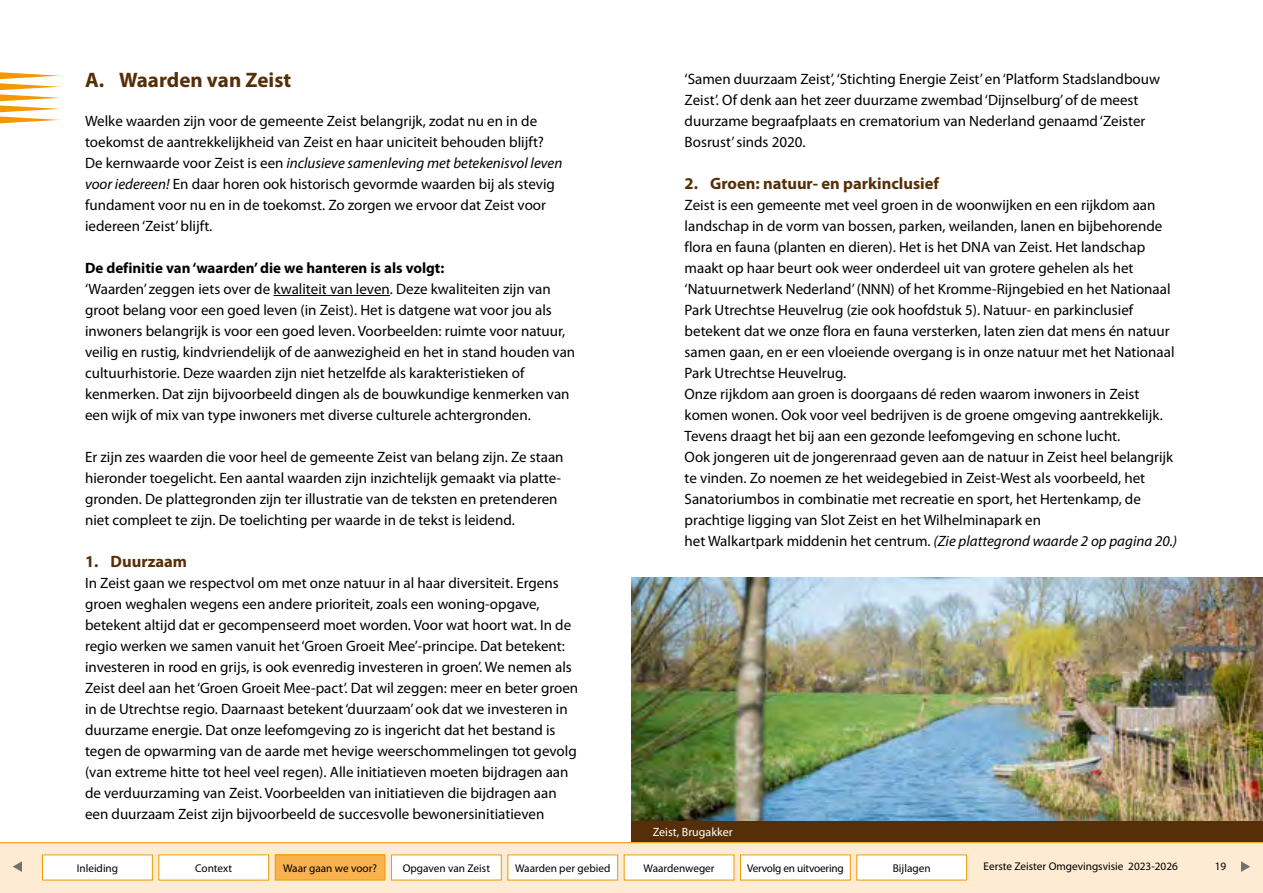
<style>
.page{position:relative;width:1263px;height:893px;background:#fff}
.page>*{position:absolute;margin:0;border:0;box-sizing:border-box;transform-origin:0 0}
.H2__Kop_2{font:700 21px "Myriad Pro";color:#562f08}
.P__Kop_3_zonder_blo{font:700 16.5px "Myriad Pro";color:#562f08}
.P__Platte_tekst{font:15px/21px "Myriad Pro";color:#000}
.P__Plat_Vet{font:700 15px "Myriad Pro";color:#000}
.P__Bijschrift_WIT{font:12px "Myriad Pro";color:#fff}
.t1{font:11.25px "Myriad Pro";color:#000}
.t2{font:11.25px "Myriad Pro";letter-spacing:-.02em;color:#000}
.s1{font-style:italic}
</style>
<div class="page">
<img style="left:631px;top:578px;width:632px;height:243px">
<div style="left:631px;top:821px;width:632px;height:21px;background:#562f08"></div>
<svg style="left:0;top:72px;width:60px;height:51px"></svg>
<hr style="left:273px;top:295px;width:117px;height:1px;background:#000">
<svg style="left:0;top:842px;width:1263px;height:51px;background:#fde6c7"></svg>
<div style="left:43px;top:855px;width:109px;height:25px;background:#fff"></div>
<div style="left:159px;top:855px;width:110px;height:25px;background:#fff"></div>
<div style="left:275px;top:855px;width:110px;height:25px;background:#f8b34f"></div>
<div style="left:275px;top:854px;width:110px;height:26px;border:1px solid #f39800"></div>
<div style="left:391px;top:855px;width:110px;height:25px;background:#fff"></div>
<div style="left:508px;top:855px;width:110px;height:25px;background:#fff"></div>
<div style="left:624px;top:855px;width:110px;height:25px;background:#fff"></div>
<div style="left:740px;top:855px;width:110px;height:25px;background:#fff"></div>
<div style="left:857px;top:855px;width:110px;height:25px;background:#fff"></div>
<svg style="left:13px;top:861px;width:9px;height:11px"></svg>
<svg style="left:1241px;top:861px;width:9px;height:11px"></svg>
<h2 class="H2__Kop_2" style="left:85px;top:68px;width:208px">A. Waarden van Zeist</h2>
<p class="P__Platte_tekst" style="left:85px;top:111px;width:479px">Welke waarden zijn voor de gemeente Zeist belangrijk, zodat nu en in de toekomst de aantrekkelijkheid van Zeist en haar uniciteit behouden blijft?<br>De kernwaarde voor Zeist is een <span class="s1">inclusieve samenleving met betekenisvol leven</span></p>
<p class="P__Platte_tekst" style="left:85px;top:174px;width:471px"><span class="s1">voor iedereen!</span> En daar horen ook historisch gevormde waarden bij als stevig fundament voor nu en in de toekomst. Zo zorgen we ervoor dat Zeist voor iedereen ‘Zeist’ blijft.</p>
<p class="P__Plat_Vet" style="left:85px;top:260px;width:361px">De definitie van ‘waarden’ die we hanteren is als volgt:</p>
<p class="P__Platte_tekst" style="left:85px;top:279px;width:492px">‘Waarden’ zeggen iets over de kwaliteit van leven. Deze kwaliteiten zijn van groot belang voor een goed leven (in Zeist). Het is datgene wat voor jou als inwoners belangrijk is voor een goed leven. Voorbeelden: ruimte voor natuur, veilig en rustig, kindvriendelijk of de aanwezigheid en het in stand houden van cultuurhistorie. Deze waarden zijn niet hetzelfde als karakteristieken of kenmerken. Dat zijn bijvoorbeeld dingen als de bouwkundige kenmerken van een wijk of mix van type inwoners met diverse culturele achtergronden.</p>
<p class="P__Platte_tekst" style="left:85px;top:447px;width:480px">Er zijn zes waarden die voor heel de gemeente Zeist van belang zijn. Ze staan hieronder toegelicht. Een aantal waarden zijn inzichtelijk gemaakt via platte&shy;gronden. De plattegronden zijn ter illustratie van de teksten en pretenderen niet compleet te zijn. De toelichting per waarde in de tekst is leidend.</p>
<p class="P__Kop_3_zonder_blo" style="left:85px;top:552px;width:104px">1. Duurzaam</p>
<p class="P__Platte_tekst" style="left:85px;top:573px;width:495px">In Zeist gaan we respectvol om met onze natuur in al haar diversiteit. Ergens groen weghalen wegens een andere prioriteit, zoals een woning-opgave, betekent altijd dat er gecompenseerd moet worden. Voor wat hoort wat. In de regio werken we samen vanuit het ‘Groen Groeit Mee’-principe. Dat betekent: investeren in rood en grijs, is ook evenredig investeren in groen’. We nemen als Zeist deel aan het ‘Groen Groeit Mee-pact’. Dat wil zeggen: meer en beter groen in de Utrechtse regio. Daarnaast betekent ‘duurzaam’ ook dat we investeren in duurzame energie. Dat onze leefomgeving zo is ingericht dat het bestand is tegen de opwarming van de aarde met hevige weerschommelingen tot gevolg (van extreme hitte tot heel veel regen). Alle initiatieven moeten bijdragen aan de verduurzaming van Zeist. Voorbeelden van initiatieven die bijdragen aan een duurzaam Zeist zijn bijvoorbeeld de succesvolle bewonersinitiatieven</p>
<p class="P__Platte_tekst" style="left:685px;top:69px;width:477px">‘Samen duurzaam Zeist’, ‘Stichting Energie Zeist’ en ‘Platform Stadslandbouw Zeist’. Of denk aan het zeer duurzame zwembad ‘Dijnselburg’ of de meest duurzame begraafplaats en crematorium van Nederland genaamd ‘Zeister Bosrust’ sinds 2020.</p>
<p class="P__Kop_3_zonder_blo" style="left:685px;top:174px;width:256px">2. Groen: natuur- en parkinclusief</p>
<p class="P__Platte_tekst" style="left:685px;top:195px;width:491px">Zeist is een gemeente met veel groen in de woonwijken en een rijkdom aan landschap in de vorm van bossen, parken, weilanden, lanen en bijbehorende flora en fauna (planten en dieren). Het is het DNA van Zeist. Het landschap maakt op haar beurt ook weer onderdeel uit van grotere gehelen als het ‘Natuurnetwerk Nederland’ (NNN) of het Kromme-Rijngebied en het Nationaal Park Utrechtse Heuvelrug (zie ook hoofdstuk 5). Natuur- en parkinclusief betekent dat we onze flora en fauna versterken, laten zien dat mens én natuur samen gaan, en er een vloeiende overgang is in onze natuur met het Nationaal Park Utrechtse Heuvelrug.</p>
<p class="P__Platte_tekst" style="left:685px;top:384px;width:494px">Onze rijkdom aan groen is doorgaans dé reden waarom inwoners in Zeist komen wonen. Ook voor veel bedrijven is de groene omgeving aantrekkelijk.<br>Tevens draagt het bij aan een gezonde leefomgeving en schone lucht.<br>Ook jongeren uit de jongerenraad geven aan de natuur in Zeist heel belangrijk te vinden. Zo noemen ze het weidegebied in Zeist-West als voorbeeld, het Sanatoriumbos in combinatie met recreatie en sport, het Hertenkamp, de prachtige ligging van Slot Zeist en het Wilhelminapark en<br>het Walkartpark middenin het centrum. <span class="s1">(Zie plattegrond waarde 2 op pagina 20.)</span></p>
<p class="P__Bijschrift_WIT" style="left:653px;top:825px;width:81px">Zeist, Brugakker</p>
<p class="t1" style="left:77px;top:862px;width:43px">Inleiding</p>
<p class="t1" style="left:195px;top:862px;width:39px">Context</p>
<p class="t1" style="left:283px;top:862px;width:95px">Waar gaan we voor?</p>
<p class="t1" style="left:403px;top:862px;width:89px">Opgaven van Zeist</p>
<p class="t1" style="left:515px;top:862px;width:97px">Waarden per gebied</p>
<p class="t1" style="left:643px;top:862px;width:73px">Waardenweger</p>
<p class="t2" style="left:747px;top:862px;width:98px">Vervolg en uitvoering</p>
<p class="t1" style="left:893px;top:862px;width:39px">Bijlagen</p>
<p class="t1" style="left:983px;top:860px;width:196px">Eerste Zeister Omgevingsvisie 2023-2026</p>
<p class="t1" style="left:1215px;top:860px;width:13px">19</p>
</div>
